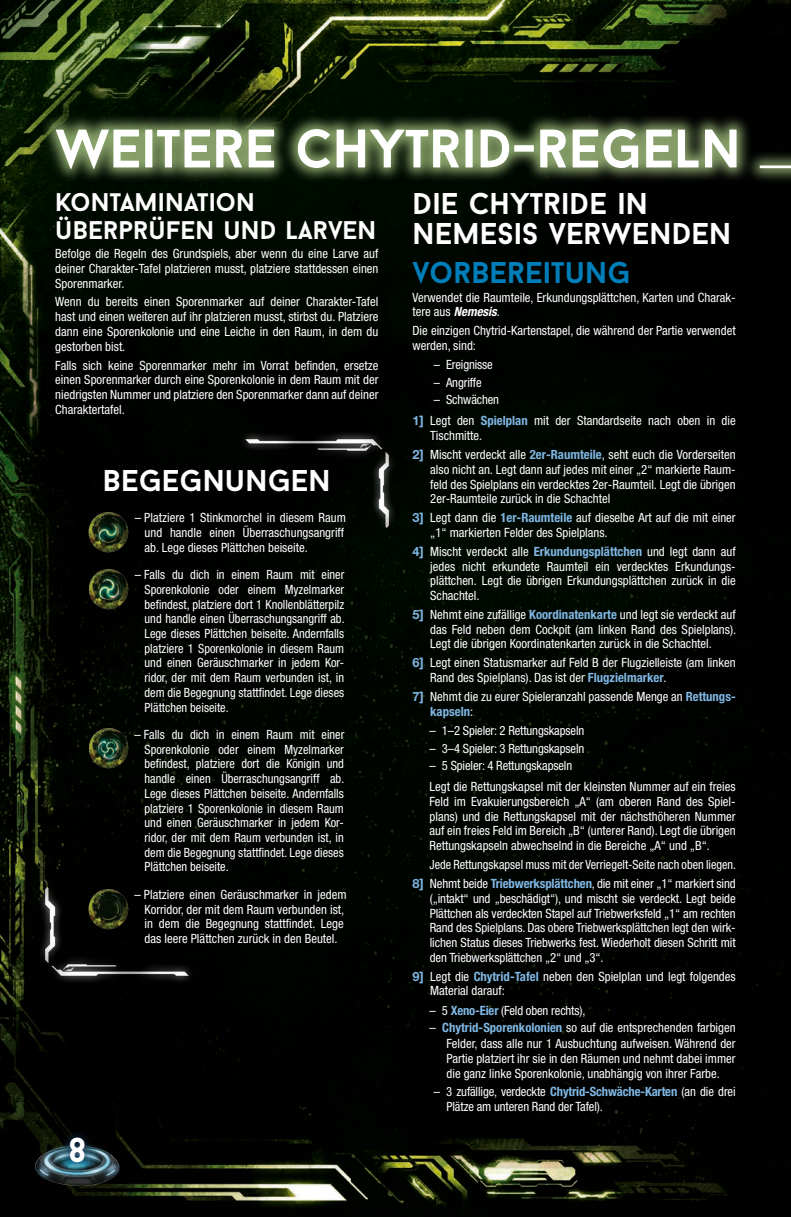
<style>
.page{position:relative;width:791px;height:1217px;background:#fff}
.page>*{position:absolute;margin:0;border:0;box-sizing:border-box;transform-origin:0 0}
.t1{font:700 54px "Baron Neue";color:#fff}
.t2{font:700 34.5px "Baron Neue";color:#fff}
.t3{font:700 30px/30px "Baron Neue";color:#fff}
.t4{font:700 30px "Baron Neue";color:#007eb9}
.t5{font:700 25.5px/28.5px "Baron Neue";color:#fff}
.t6{font:condensed 12.75px/14.7px "Helvetica Neue LT Pro";color:#fff}
.t7{font:condensed 12.75px/18.9px "Helvetica Neue LT Pro";color:#fff;text-align:right;scale:.96 1}
.s1{font-weight:700;font-style:italic}
.s2{font-weight:700;font-stretch:normal;color:#80b7e4}
.s3{font-weight:700;color:#80b7e4}
</style>
<div class="page">
<img style="left:0;top:0;width:791px;height:1216px">
<img style="left:34px;top:1131px;width:86px;height:65px">
<img style="left:36px;top:878px;width:162px;height:106px">
<img style="left:236px;top:430px;width:162px;height:106px">
<div style="left:61px;top:1128px;width:33px;height:43px;background:#0f2748;opacity:.75"></div>
<div style="left:41px;top:113px;width:750px;height:71px;background:#b6d58e;opacity:.75"></div>
<hr style="left:760px;top:165px;width:31px;height:3px;background:#fff">
<img style="left:85px;top:508px;width:47px;height:47px">
<img style="left:85px;top:565px;width:47px;height:47px">
<img style="left:85px;top:724px;width:47px;height:47px">
<img style="left:85px;top:885px;width:47px;height:46px">
<h1 class="t1" style="left:55px;top:114px;width:687px">WEITERE CHYTRID-REGELN</h1>
<h3 class="t5" style="left:55px;top:187px;width:323px">KONTAMINATION<br>ÜBERPRÜFEN UND LARVEN</h3>
<p class="t6" style="left:55px;top:246px;width:325px;text-align:justify">Befolge die Regeln des Grundspiels, aber wenn du eine Larve auf deiner Charakter-Tafel platzieren musst, platziere stattdessen einen Sporenmarker.</p>
<p class="t6" style="left:55px;top:294px;width:325px;text-align:justify">Wenn du bereits einen Sporenmarker auf deiner Charakter-Tafel hast und einen weiteren auf ihr platzieren musst, stirbst du. Platziere dann eine Sporenkolonie und eine Leiche in den Raum, in dem du gestorben bist.</p>
<p class="t6" style="left:55px;top:357px;width:325px;text-align:justify">Falls sich keine Sporenmarker mehr im Vorrat befinden, ersetze einen Sporenmarker durch eine Sporenkolonie in dem Raum mit der niedrigsten Nummer und platziere den Sporenmarker dann auf deiner Charaktertafel.</p>
<h3 class="t3" style="left:103px;top:464px;width:229px">BEGEGNUNGEN</h3>
<p class="t6" style="left:145px;top:510px;width:203px;text-indent:-10px">– Platziere 1 Stinkmorchel in diesem Raum und handle einen Überraschungsangriff ab. Lege dieses Plättchen beiseite.</p>
<p class="t6" style="left:145px;top:567px;width:202px;text-align:justify;text-indent:-10px">– Falls du dich in einem Raum mit einer Sporenkolonie oder einem Myzelmarker befindest, platziere dort 1 Knollenblätterpilz und handle einen Überraschungsangriff ab.<br>Lege dieses Plättchen beiseite. Andernfalls platziere 1 Sporenkolonie in diesem Raum und einen Geräuschmarker in jedem Kor&shy;ridor, der mit dem Raum verbunden ist, in dem die Begegnung stattfindet. Lege dieses Plättchen beiseite.</p>
<p class="t6" style="left:145px;top:726px;width:201px;text-align:justify;text-indent:-10px">– Falls du dich in einem Raum mit einer Sporenkolonie oder einem Myzelmarker befindest, platziere dort die Königin und handle einen Überraschungsangriff ab.<br>Lege dieses Plättchen beiseite. Andernfalls platziere 1 Sporenkolonie in diesem Raum und einen Geräuschmarker in jedem Kor&shy;ridor, der mit dem Raum verbunden ist, in dem die Begegnung stattfindet. Lege dieses Plättchen beiseite.</p>
<p class="t6" style="left:145px;top:886px;width:204px;text-indent:-10px">– Platziere einen Geräuschmarker in jedem Korridor, der mit dem Raum verbunden ist, in dem die Begegnung stattfindet. Lege das leere Plättchen zurück in den Beutel.</p>
<h2 class="t2" style="left:69px;top:1127px;width:18px">8</h2>
<h3 class="t3" style="left:412px;top:188px;width:320px">DIE CHYTRIDE IN<br>NEMESIS VERWENDEN</h3>
<h3 class="t4" style="left:412px;top:253px;width:220px">VORBEREITUNG</h3>
<p class="t6" style="left:412px;top:289px;width:325px">Verwendet die Raumteile, Erkundungsplättchen, Karten und Charak&shy;tere aus <span class="s1">Nemesis</span>.</p>
<p class="t6" style="left:412px;top:323px;width:325px">Die einzigen Chytrid-Kartenstapel, die während der Partie verwendet werden, sind:</p>
<p class="t6" style="left:434px;top:357px;width:61px">– Ereignisse</p>
<p class="t6" style="left:434px;top:375px;width:49px">– Angriffe</p>
<p class="t6" style="left:412px;top:389px;width:325px;line-height:21px;text-indent:21px">– Schwächen<br><span class="s2">1]</span> Legt den <span class="s3">Spielplan</span> mit der Standardseite nach oben in die</p>
<p class="t6" style="left:412px;top:426px;width:325px;line-height:18.9px;text-indent:18px">Tischmitte.<br><span class="s2">2]</span> Mischt verdeckt alle <span class="s3">2er-Raumteile</span>, seht euch die Vorderseiten</p>
<p class="t6" style="left:430px;top:461px;width:307px;text-align:justify">also nicht an. Legt dann auf jedes mit einer „2“ markierte Raum&shy;feld des Spielplans ein verdecktes 2er-Raumteil. Legt die übrigen 2er-Raumteile zurück in die Schachtel</p>
<p class="t6" style="left:430px;top:510px;width:307px;text-indent:-18px"><span class="s2">3]</span> Legt dann die <span class="s3">1er-Raumteile</span> auf dieselbe Art auf die mit einer „1“ markierten Felder des Spielplans.</p>
<p class="t6" style="left:430px;top:543px;width:307px;text-align:justify;text-indent:-18px"><span class="s2">4]</span> Mischt verdeckt alle <span class="s3">Erkundungsplättchen</span> und legt dann auf jedes nicht erkundete Raumteil ein verdecktes Erkundungs&shy;plättchen. Legt die übrigen Erkundungsplättchen zurück in die Schachtel.</p>
<p class="t6" style="left:430px;top:607px;width:307px;text-align:justify;text-indent:-18px"><span class="s2">5]</span> Nehmt eine zufällige <span class="s3">Koordinatenkarte</span> und legt sie verdeckt auf das Feld neben dem Cockpit (am linken Rand des Spielplans).<br>Legt die übrigen Koordinatenkarten zurück in die Schachtel.</p>
<p class="t6" style="left:430px;top:655px;width:307px;text-indent:-18px"><span class="s2">6]</span> Legt einen Statusmarker auf Feld B der Flugzielleiste (am linken<br>Rand des Spielplans). Das ist der <span class="s3">Flugzielmarker</span>.</p>
<p class="t6" style="left:430px;top:689px;width:307px;text-indent:-18px"><span class="s2">7]</span> Nehmt die zu eurer Spieleranzahl passende Menge an <span class="s3">Rettungs&shy;kapseln</span>:</p>
<p class="t6" style="left:429px;top:723px;width:156px">– 1–2 Spieler: 2 Rettungskapseln</p>
<p class="t6" style="left:429px;top:740px;width:156px">– 3–4 Spieler: 3 Rettungskapseln</p>
<p class="t6" style="left:429px;top:755px;width:308px;line-height:21px">– 5 Spieler: 4 Rettungskapseln<br>Legt die Rettungskapsel mit der kleinsten Nummer auf ein freies</p>
<p class="t6" style="left:429px;top:793px;width:308px;text-align:justify">Feld im Evakuierungsbereich „A“ (am oberen Rand des Spiel&shy;plans) und die Rettungskapsel mit der nächsthöheren Nummer auf ein freies Feld im Bereich „B“ (unterer Rand). Legt die übrigen Rettungskapseln abwechselnd in die Bereiche „A“ und „B“.</p>
<p class="t7" style="left:412px;top:854px;width:339px">Jede Rettungskapsel muss mit der Verriegelt-Seite nach oben liegen.<br><span class="s2">8]</span> Nehmt beide <span class="s3">Triebwerksplättchen</span>, die mit einer „1“ markiert sind</p>
<p class="t6" style="left:430px;top:890px;width:307px;text-align:justify">(„intakt“ und „beschädigt“), und mischt sie verdeckt. Legt beide Plättchen als verdeckten Stapel auf Triebwerksfeld „1“ am rechten Rand des Spielplans. Das obere Triebwerksplättchen legt den wirk&shy;lichen Status dieses Triebwerks fest. Wiederholt diesen Schritt mit den Triebwerksplättchen „2“ und „3“.</p>
<p class="t6" style="left:430px;top:968px;width:307px;text-indent:-18px"><span class="s2">9]</span> Legt die <span class="s3">Chytrid-Tafel</span> neben den Spielplan und legt folgendes<br>Material darauf:</p>
<p class="t6" style="left:429px;top:1002px;width:157px">– 5 <span class="s3">Xeno-Eier</span> (Feld oben rechts),</p>
<p class="t6" style="left:446px;top:1019px;width:291px;line-height:15.3px;text-align:justify;text-indent:-17px">– <span class="s3">Chytrid-Sporenkolonien</span> so auf die entsprechenden farbigen Felder, dass alle nur 1 Ausbuchtung aufweisen. Während der Partie platziert ihr sie in den Räumen und nehmt dabei immer die ganz linke Sporenkolonie, unabhängig von ihrer Farbe.</p>
<p class="t6" style="left:446px;top:1083px;width:291px;line-height:15.3px;text-indent:-13px">– 3 zufällige, verdeckte <span class="s3">Chytrid-Schwäche-Karten</span> (an die drei<br>Plätze am unteren Rand der Tafel).</p>
</div>
